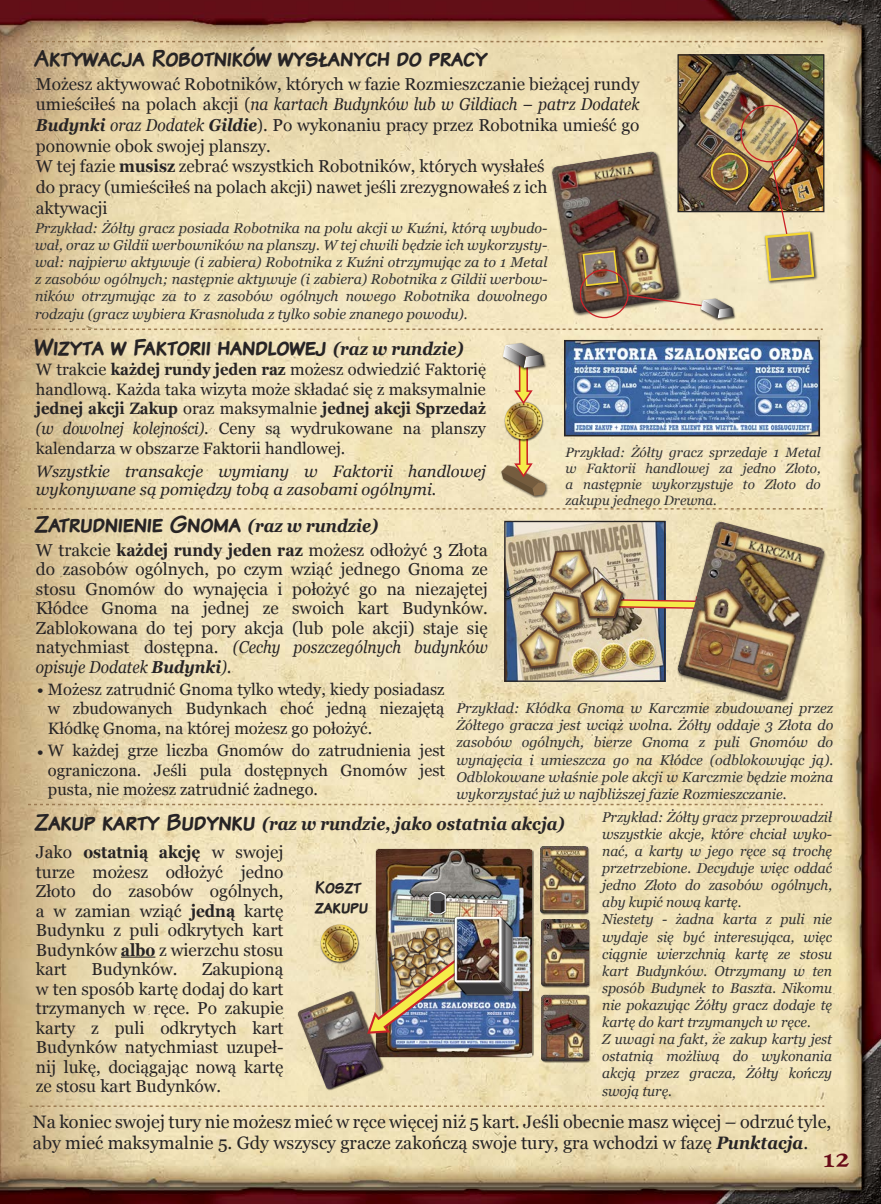
<style>
.page{position:relative;width:881px;height:1204px;background:#fff}
.page>*{position:absolute;margin:0;border:0;box-sizing:border-box;transform-origin:0 0}
.t1{font:24px "Komika Display Kaps";letter-spacing:.025em;color:#272425}
.t2{font:24px "Mary Jane Small Caps";color:#680c18}
.t3{font:18px/21.6px "Georgia";color:#272425}
.t4{font:italic 700 18px "Georgia";color:#272425;scale:.9 1}
.t5{font:18px/19.5px "Komika Display Kaps";letter-spacing:.025em;color:#272425}
.t6{font:17.25px/19.5px "Georgia";color:#272425;text-align:justify}
.t7{font:16.5px/19.8px "Georgia";color:#272425;text-align:justify}
.t8{font:italic 16.5px/18px "Georgia";color:#272425}
.t9{font:italic 14.25px/17.1px "Georgia";color:#333;text-align:justify}
.t10{font:italic 13.5px/16.2px "Georgia";color:#333;text-align:justify}
.s1{font-style:italic}
.s2{font-weight:700;font-style:italic}
.s3{font-weight:700}
.s4{font-family:"Georgia";font-weight:700;font-style:italic;font-size:18px}
.s5{font-size:18px}
.s6{font-family:"Komika Display Kaps";font-weight:400;font-style:normal;font-size:24px}
</style>
<div class="page">
<img style="left:0;top:0;width:880px;height:1203px">
<img style="left:499px;top:463px;width:50px;height:37px">
<svg style="left:501px;top:449px;width:44px;height:47px;background:#c4ac82"></svg>
<img style="left:496px;top:394px;width:55px;height:55px">
<img style="left:504px;top:402px;width:37px;height:37px;border-radius:19px">
<img style="left:679px;top:56px;width:143px;height:154px">
<svg style="left:28px;top:41px;width:794px;height:1px"></svg>
<svg style="left:28px;top:328px;width:794px;height:2px;background:#d0bb93"></svg>
<svg style="left:28px;top:508px;width:794px;height:1px"></svg>
<svg style="left:28px;top:803px;width:794px;height:2px;background:#d4bf96"></svg>
<img style="left:541px;top:141px;width:150px;height:184px">
<img style="left:551px;top:151px;width:127px;height:161px">
<img style="left:665px;top:511px;width:172px;height:203px">
<img style="left:506px;top:522px;width:157px;height:157px">
<img style="left:566px;top:343px;width:250px;height:90px">
<img style="left:694px;top:68px;width:109px;height:103px">
<img style="left:580px;top:249px;width:41px;height:1px">
<img style="left:708px;top:151px;width:32px;height:43px">
<svg style="left:710px;top:153px;width:38px;height:37px"></svg>
<img style="left:712px;top:155px;width:34px;height:33px;border-radius:17px">
<div style="left:677px;top:54px;width:147px;height:158px;border:1px solid #272425"></div>
<div style="left:504px;top:520px;width:161px;height:161px;border:1px solid #272425"></div>
<img style="left:546px;top:547px;width:49px;height:2px">
<img style="left:517px;top:624px;width:48px;height:48px">
<img style="left:519px;top:549px;width:157px;height:119px">
<img style="left:521px;top:629px;width:38px;height:37px">
<img style="left:376px;top:848px;width:157px;height:209px">
<img style="left:376px;top:849px;width:155px;height:206px">
<img style="left:537px;top:843px;width:56px;height:222px">
<img style="left:489px;top:923px;width:27px;height:75px">
<img style="left:489px;top:922px;width:26px;height:75px">
<img style="left:489px;top:921px;width:25px;height:75px">
<img style="left:489px;top:920px;width:24px;height:75px">
<img style="left:489px;top:919px;width:23px;height:75px">
<img style="left:489px;top:918px;width:22px;height:75px">
<img style="left:489px;top:917px;width:21px;height:75px">
<img style="left:489px;top:915px;width:20px;height:75px">
<img style="left:489px;top:914px;width:19px;height:75px">
<img style="left:489px;top:914px;width:18px;height:74px">
<svg style="left:428px;top:891px;width:18px;height:24px"></svg>
<img style="left:291px;top:984px;width:99px;height:112px">
<img style="left:297px;top:991px;width:85px;height:98px">
<img style="left:367px;top:927px;width:122px;height:106px">
<img style="left:450px;top:913px;width:56px;height:74px">
<img style="left:454px;top:916px;width:47px;height:66px">
<img style="left:312px;top:916px;width:55px;height:55px">
<img style="left:321px;top:924px;width:37px;height:37px;border-radius:19px">
<img style="left:501px;top:341px;width:46px;height:30px">
<svg style="left:502px;top:343px;width:41px;height:61px;background:#d3c19e"></svg>
<div style="left:563px;top:340px;width:256px;height:96px;border:2px solid #272425"></div>
<img style="left:699px;top:297px;width:37px;height:24px">
<img style="left:576px;top:250px;width:157px;height:68px">
<img style="left:762px;top:229px;width:56px;height:57px">
<img style="left:740px;top:105px;width:73px;height:176px">
<img style="left:767px;top:234px;width:44px;height:44px">
<img style="left:0;top:154px;width:11px;height:78px">
<svg style="left:0;top:156px;width:7px;height:72px"></svg>
<svg style="left:30px;top:1105px;width:794px;height:1px"></svg>
<img style="left:541px;top:994px;width:47px;height:66px">
<img style="left:541px;top:919px;width:47px;height:66px">
<img style="left:540px;top:846px;width:47px;height:66px">
<img style="left:676px;top:520px;width:148px;height:180px">
<hr style="left:121px;top:956px;width:34px;height:1px;background:#272425">
<p class="t1" style="left:34px;top:43px;width:454px">Aktywacja Robotników wysłanych do pracy</p>
<p class="t6" style="left:36px;top:74px;width:605px;line-height:20.7px;text-align:left">Możesz aktywować Robotników, których w fazie Rozmieszczanie bieżącej rundy umieściłeś na polach akcji (<span class="s1">na kartach Budynków lub w Gildiach – patrz Dodatek </span><span class="s2">Budynki</span> <span class="s1">oraz Dodatek</span> <span class="s2">Gildie</span>). Po wykonaniu pracy przez Robotnika umieść go ponownie obok swojej planszy.<br>W tej fazie <span class="s3">musisz</span> zebrać wszystkich Robotników, których wysłałeś<br>do pracy (umieściłeś na polach akcji) nawet jeśli zrezygnowałeś z ich<br>aktywacji</p>
<p class="t9" style="left:35px;top:220px;width:514px">Przykład: Żółty gracz posiada Robotnika na polu akcji w Kuźni, którą wybudo&shy;wał, oraz w Gildii werbowników na planszy. W tej chwili będzie ich wykorzysty&shy;wał: najpierw aktywuje (i zabiera) Robotnika z Kuźni otrzymując za to 1 Metal z zasobów ogólnych; następnie aktywuje (i zabiera) Robotnika z Gildii werbow&shy;ników otrzymując za to z zasobów ogólnych nowego Robotnika dowolnego rodzaju (gracz wybiera Krasnoluda z tylko sobie znanego powodu).</p>
<p class="t1" style="left:34px;top:331px;width:431px">Wizyta w Faktorii handlowej <span class="s4">(raz w rundzie)</span></p>
<p class="t7" style="left:36px;top:359px;width:451px">W trakcie <span class="s3">każdej rundy jeden raz</span> możesz odwiedzić Faktorię handlową. Każda taka wizyta może składać się z maksymalnie <span class="s3">jednej akcji Zakup</span> oraz maksymalnie <span class="s3">jednej akcji Sprzedaż </span><span class="s1">(w dowolnej kolejności)</span>. Ceny są wydrukowane na planszy kalendarza w obszarze Faktorii handlowej.</p>
<p class="t8" style="left:36px;top:462px;width:451px">Wszystkie transakcje wymiany w Faktorii handlowej wykonywane są pomiędzy tobą a zasobami ogólnymi.</p>
<p class="t1" style="left:34px;top:508px;width:346px">Zatrudnienie Gnoma <span class="s4">(raz w rundzie)</span></p>
<p class="t10" style="left:565px;top:444px;width:257px">Przykład: Żółty gracz sprzedaje 1 Metal w Faktorii handlowej za jedno Złoto, a następnie wykorzystuje to Złoto do zakupu jednego Drewna.</p>
<p class="t6" style="left:36px;top:540px;width:453px">W trakcie <span class="s3">każdej rundy jeden raz</span> możesz odłożyć 3 Złota do zasobów ogólnych, po czym wziąć jednego Gnoma ze stosu Gnomów do wynajęcia i położyć go na niezajętej Kłódce Gnoma na jednej ze swoich kart Budynków.<br>Zablokowana do tej pory akcja (lub pole akcji) staje się natychmiast dostępna. <span class="s1">(Cechy poszczególnych budynków opisuje Dodatek</span> <span class="s2">Budynki</span><span class="s1">)</span>.</p>
<p class="t7" style="left:48px;top:679px;width:398px;text-indent:-11px"><span class="s5">•</span> Możesz zatrudnić Gnoma tylko wtedy, kiedy posiadasz w zbudowanych Budynkach choć jedną niezajętą Kłódkę Gnoma, na której możesz go położyć.</p>
<p class="t9" style="left:456px;top:700px;width:378px">Przykład: Kłódka Gnoma w Karczmie zbudowanej przez Żółtego gracza jest wciąż wolna. Żółty oddaje 3 Złota do zasobów ogólnych, bierze Gnoma z puli Gnomów do wynajęcia i umieszcza go na Kłódce (odblokowując ją).<br>Odblokowane właśnie pole akcji w Karczmie będzie można wykorzystać już w najbliższej fazie Rozmieszczanie.</p>
<p class="t9" style="left:602px;top:808px;width:231px;text-align:left">Przykład: Żółty gracz przeprowadził wszystkie akcje, które chciał wyko&shy;nać, a karty w jego ręce są trochę przetrzebione. Decyduje więc oddać jedno Złoto do zasobów ogólnych, aby kupić nową kartę.<br>Niestety - żadna karta z puli nie wydaje się być interesująca, więc ciągnie wierzchnią kartę ze stosu kart Budynków. Otrzymany w ten sposób Budynek to Baszta. Nikomu nie pokazując Żółty gracz dodaje tę kartę do kart trzymanych w ręce.<br>Z uwagi na fakt, że zakup karty jest ostatnią możliwą do wykonania akcją przez gracza, Żółty kończy swoją turę.</p>
<p class="t7" style="left:48px;top:741px;width:398px;text-indent:-11px"><span class="s5">•</span> W każdej grze liczba Gnomów do zatrudnienia jest ograniczona. Jeśli pula dostępnych Gnomów jest pusta, nie możesz zatrudnić żadnego.</p>
<p class="t4" style="left:34px;top:812px;width:591px"><span class="s6">Zakup karty Budynku</span> (raz w rundzie, jako ostatnia akcja)</p>
<p class="t6" style="left:36px;top:842px;width:249px">Jako <span class="s3">ostatnią akcję</span> w swojej turze możesz odłożyć jedno Złoto do zasobów ogólnych, a w zamian wziąć <span class="s3">jedną</span> kartę Budynku z puli odkrytych kart Budynków <span class="s3">albo</span> z wierzchu stosu kart</p>
<p class="t5" style="left:315px;top:876px;width:54px">Koszt zakupu</p>
<p class="t6" style="left:36px;top:959px;width:249px;text-indent:166px">Zakupioną w ten sposób kartę dodaj do kart trzymanych w ręce. Po zakupie karty z puli odkrytych kart Budynków natychmiast uzupeł&shy;nij lukę, dociągając nową kartę ze stosu kart Budynków.</p>
<p class="t6" style="left:92px;top:959px;width:87px">Budynków.</p>
<p class="t3" style="left:33px;top:1110px;width:799px">Na koniec swojej tury nie możesz mieć w ręce więcej niż 5 kart. Jeśli obecnie masz więcej – odrzuć tyle, aby mieć maksymalnie 5. Gdy wszyscy gracze zakończą swoje tury, gra wchodzi w fazę <span class="s2">Punktacja</span>.</p>
<p class="t2" style="left:823px;top:1140px;width:27px">12</p>
</div>
